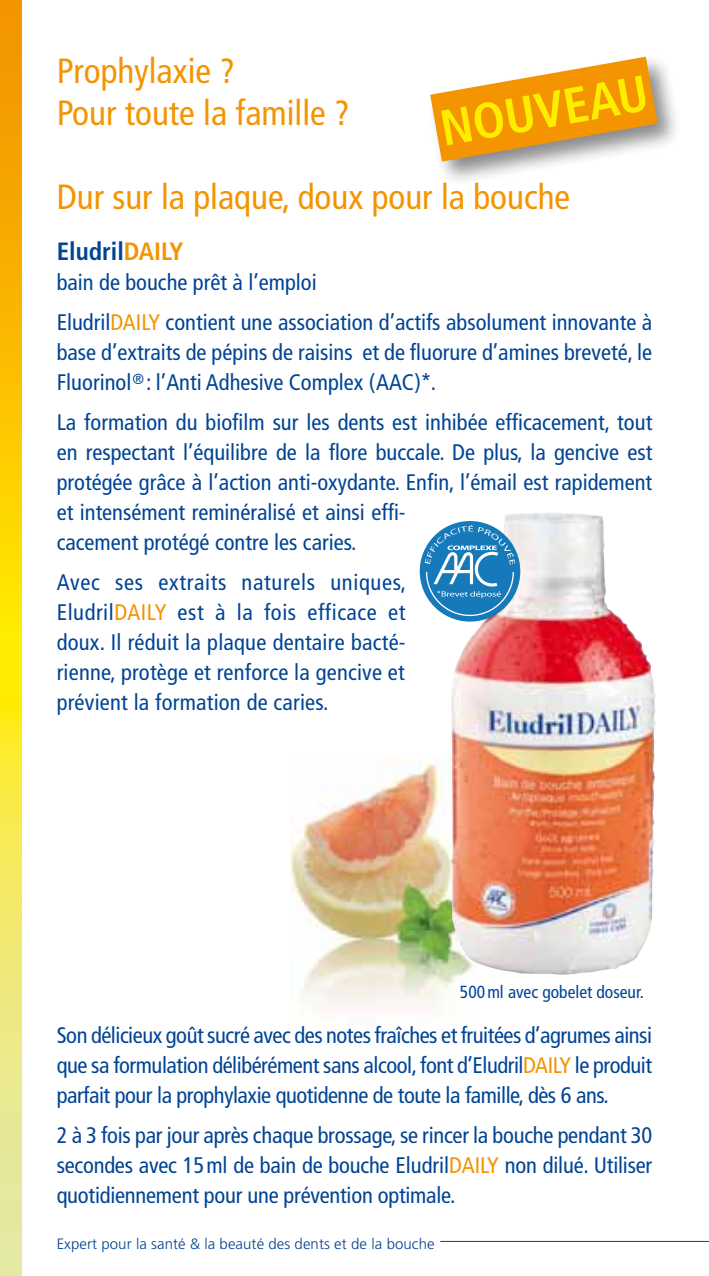
<style>
.page{position:relative;width:709px;height:1276px;background:#fff}
.page>*{position:absolute;margin:0;border:0;box-sizing:border-box;transform-origin:0 0}
.t1{font:700 condensed 50.25px "Frutiger";color:#ffed00}
.t2{font:condensed 35px/42px "Frutiger";color:#f39400}
.t3{font:700 condensed 25px "Frutiger";color:#004494}
.t4{font:condensed 22.5px/30px "Frutiger";color:#004494}
.t5{font:condensed 17.5px "Frutiger";color:#004494}
.t6{font:300 15px "Frutiger";letter-spacing:.005em;color:#004494}
.t7{font:expanded 7.25px "Helvetica Neue";color:#fff;scale:1.06 1}
.s1{color:#f39400}
</style>
<div class="page">
<svg style="left:0;top:0;width:21px;height:1276px;background:#f5d133"></svg>
<hr style="left:440px;top:1241px;width:269px;height:1px;background:#004494">
<img style="left:291px;top:758px;width:172px;height:251px">
<img style="left:449px;top:513px;width:207px;height:462px">
<div style="left:426px;top:53px;width:256px;height:134px;background:#1a171c;opacity:.5"></div>
<svg style="left:430px;top:57px;width:227px;height:105px"></svg>
<div style="left:420px;top:521px;width:100px;height:100px;background:#1579ba;border-radius:50%"></div>
<svg style="left:425px;top:525px;width:90px;height:91px"></svg>
<h2 class="t2" style="left:57px;top:50px;width:294px">Prophylaxie ?<br>Pour toute la famille ?</h2>
<h1 class="t1" style="left:435px;top:99px;width:211px;rotate:-10deg">NOUVEAU</h1>
<h2 class="t2" style="left:57px;top:176px;width:515px">Dur sur la plaque, doux pour la bouche</h2>
<p class="t3" style="left:57px;top:236px;width:128px">Eludril<span class="s1">DAILY</span></p>
<p class="t4" style="left:57px;top:262px;width:597px;line-height:40px">bain de bouche prêt à l’emploi<br>Eludril<span class="s1">DAILY</span> contient une association d’actifs absolument innovante à</p>
<p class="t4" style="left:57px;top:337px;width:597px">base d’extraits de pépins de raisins et de fluorure d’amines breveté, le<br>Fluorinol<sup>®</sup>: l’Anti Adhesive Complex (AAC)*.</p>
<p class="t4" style="left:57px;top:407px;width:597px">La formation du biofilm sur les dents est inhibée efficacement, tout en respectant l’équilibre de la flore buccale. De plus, la gencive est protégée grâce à l’action anti-oxydante. Enfin, l’émail est rapidement et intensément reminéralisé et ainsi effi-<br>cacement protégé contre les caries.</p>
<p class="t4" style="left:57px;top:567px;width:351px;text-align:justify">Avec ses extraits naturels uniques, Eludril<span class="s1">DAILY</span> est à la fois efficace et doux. Il réduit la plaque dentaire bacté&shy;rienne, protège et renforce la gencive et prévient la formation de caries.</p>
<p class="t7" style="left:437px;top:589px;width:5px">*</p>
<p class="t5" style="left:460px;top:982px;width:185px">500ml avec gobelet doseur.</p>
<p class="t4" style="left:57px;top:1020px;width:597px;text-align:justify">Son délicieux goût sucré avec des notes fraîches et fruitées d’agrumes ainsi que sa formulation délibérément sans alcool, font d’Eludril<span class="s1">DAILY</span> le produit parfait pour la prophylaxie quotidenne de toute la famille, dès 6 ans.</p>
<p class="t4" style="left:57px;top:1120px;width:597px;text-align:justify">2 à 3 fois par jour après chaque brossage, se rincer la bouche pendant 30 secondes avec 15ml de bain de bouche Eludril<span class="s1">DAILY</span> non dilué. Utiliser quotidiennement pour une prévention optimale.</p>
<p class="t6" style="left:57px;top:1235px;width:379px">Expert pour la santé &amp; la beauté des dents et de la bouche</p>
</div>
